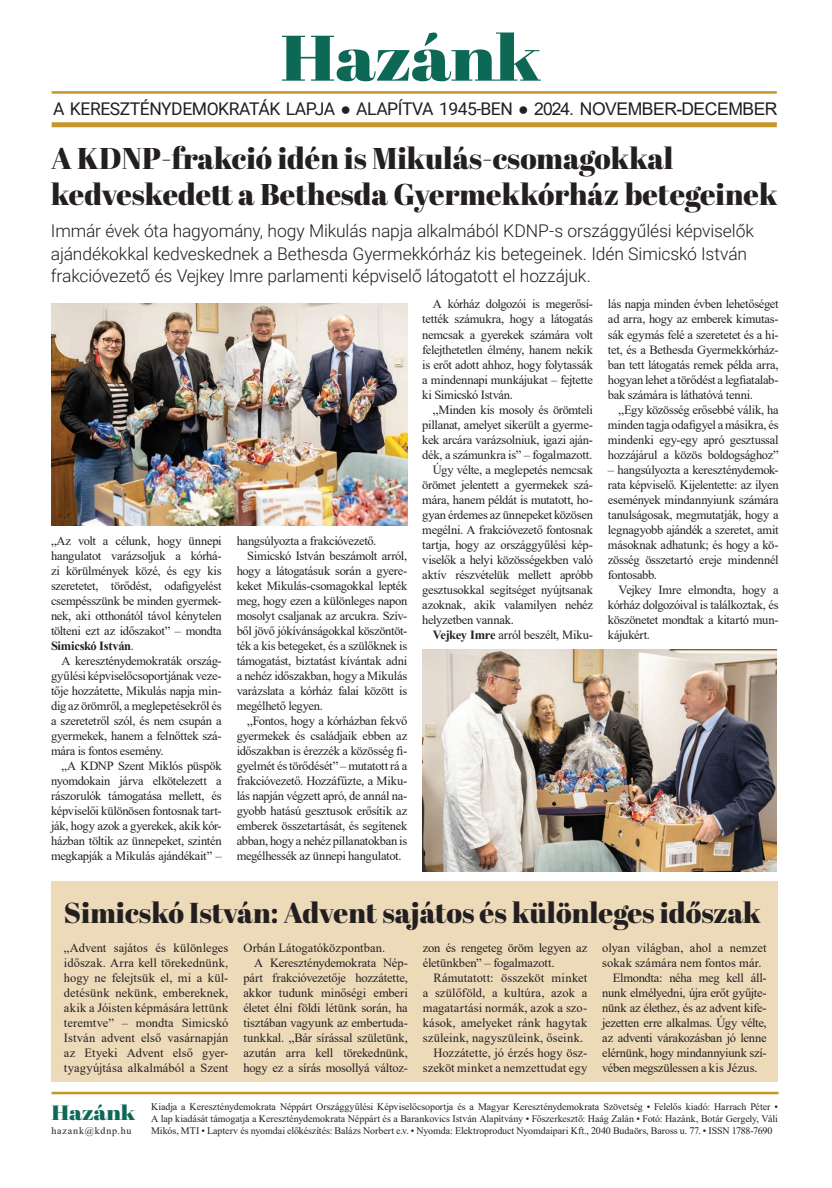
<style>
.page{position:relative;width:832px;height:1188px;background:#fff}
.page>*{position:absolute;margin:0;border:0;box-sizing:border-box;transform-origin:0 0}
.t1{font:64.12px "Abril Fatface";letter-spacing:-.01em;color:#0d6855;scale:1.15 1}
.t2{font:30px/36px "Abril Fatface";color:#231f20}
.t3{font:28.75px "Abril Fatface";color:#231f20}
.t4{font:20.62px "Abril Fatface";letter-spacing:-.01em;color:#0d6855;scale:1.15 1}
.t5{font:300 17.5px/22.5px "Roboto";letter-spacing:-.01em;color:#231f20}
.t6{font:17.5px "Roboto";letter-spacing:-.025em;color:#231f20}
.t7{font:12.5px/15px "Times New Roman";letter-spacing:-.02em;color:#231f20;text-align:justify}
.t8{font:12.5px "Times New Roman";letter-spacing:.01em;color:#231f20}
.t9{font:12.5px "Times New Roman";letter-spacing:.005em;color:#231f20}
.t10{font:12.5px "Times New Roman";color:#231f20}
.t11{font:12.5px "Times New Roman";letter-spacing:.015em;color:#231f20}
.t12{font:10px/12px "Times New Roman";letter-spacing:-.005em;color:#231f20}
.t13{font:10px "Times New Roman";letter-spacing:.08em;color:#231f20}
.s1{font-family:"Arial"}
.s2{font-weight:700}
</style>
<div class="page">
<hr style="left:52px;top:91px;width:724px;height:3px;background:#c8972b">
<div style="left:52px;top:122px;width:724px;height:5px;background:#c8972b"></div>
<hr style="left:52px;top:1091px;width:726px;height:2px;background:#c8972b">
<div style="left:51px;top:881px;width:726px;height:200px;background:#ecdab9"></div>
<img style="left:52px;top:303px;width:355px;height:222px">
<img style="left:422px;top:649px;width:354px;height:222px">
<h1 class="t1" style="left:280px;top:13px;width:228px">Hazánk</h1>
<h3 class="t6" style="left:53px;top:96px;width:725px">A KERESZTÉNYDEMOKRATÁK LAPJA <span class="s1">●</span> ALAPÍTVA 1945-BEN <span class="s1">● 2024. NOVEMBER-DECEMBER</span></h3>
<h2 class="t2" style="left:51px;top:139px;width:728px">A KDNP-frakció idén is Mikulás-csomagokkal kedveskedett a Bethesda Gyermekkórház betegeinek</h2>
<p class="t5" style="left:51px;top:219px;width:704px">Immár évek óta hagyomány, hogy Mikulás napja alkalmából KDNP-s országgyűlési képviselők ajándékokkal kedveskednek a Bethesda Gyermekkórház kis betegeinek. Idén Simicskó István frakcióvezető és Vejkey Imre parlamenti képviselő látogatott el hozzájuk.</p>
<p class="t7" style="left:51px;top:533px;width:172px">„Az volt a célunk, hogy ünnepi hangulatot varázsoljuk a kórhá&shy;zi körülmények közé, és egy kis szeretetet, törődést, odafigyelést csempésszünk be minden gyermek&shy;nek, aki otthonától távol kénytelen tölteni ezt az időszakot” – mondta <span class="s2">Simicskó István</span>.</p>
<p class="t7" style="left:51px;top:653px;width:172px;text-indent:11px">A kereszténydemokraták ország&shy;gyűlési képviselőcsoportjának veze&shy;tője hozzátette, Mikulás napja min&shy;dig az örömről, a meglepetésekről és a szeretetről szól, és nem csupán a gyermekek, hanem a felnőttek szá&shy;mára is fontos esemény.</p>
<p class="t7" style="left:51px;top:758px;width:172px;text-indent:11px">„A KDNP Szent Miklós püspök nyomdokain járva elkötelezett a rászorulók támogatása mellett, és képviselői különösen fontosnak tart&shy;ják, hogy azok a gyerekek, akik kór&shy;házban töltik az ünnepeket, szintén megkapják a Mikulás ajándékait” –</p>
<p class="t7" style="left:236px;top:533px;width:141px">hangsúlyozta a frakcióvezető.</p>
<p class="t7" style="left:247px;top:548px;width:161px">Simicskó István beszámolt arról,</p>
<p class="t7" style="left:236px;top:563px;width:172px">hogy a látogatásuk során a gyere-</p>
<p class="t7" style="left:236px;top:578px;width:172px">keket Mikulás-csomagokkal lepték</p>
<p class="t7" style="left:236px;top:593px;width:172px">meg, hogy ezen a különleges napon</p>
<p class="t7" style="left:236px;top:608px;width:172px">mosolyt csaljanak az arcukra. Szív-</p>
<p class="t7" style="left:236px;top:623px;width:172px">ből jövő jókívánságokkal köszöntöt-</p>
<p class="t7" style="left:236px;top:638px;width:172px">ték a kis betegeket, és a szülőknek is</p>
<p class="t7" style="left:236px;top:653px;width:172px">támogatást, biztatást kívántak adni</p>
<p class="t7" style="left:236px;top:668px;width:172px">a nehéz időszakban, hogy a Mikulás</p>
<p class="t7" style="left:236px;top:683px;width:172px">varázslata a kórház falai között is</p>
<p class="t7" style="left:236px;top:698px;width:88px">megélhető legyen.</p>
<p class="t7" style="left:247px;top:713px;width:161px">„Fontos, hogy a kórházban fekvő</p>
<p class="t7" style="left:236px;top:728px;width:172px">gyermekek és családjaik ebben az</p>
<p class="t7" style="left:236px;top:743px;width:172px">időszakban is érezzék a közösség fi-</p>
<p class="t7" style="left:236px;top:758px;width:172px">gyelmét és törődését” – mutatott rá a</p>
<p class="t7" style="left:236px;top:773px;width:172px">frakcióvezető. Hozzáfűzte, a Miku-</p>
<p class="t7" style="left:236px;top:788px;width:172px">lás napján végzett apró, de annál na-</p>
<p class="t7" style="left:236px;top:803px;width:172px">gyobb hatású gesztusok erősítik az</p>
<p class="t7" style="left:236px;top:818px;width:172px">emberek összetartását, és segítenek</p>
<p class="t7" style="left:236px;top:833px;width:172px">abban, hogy a nehéz pillanatokban is</p>
<p class="t7" style="left:236px;top:848px;width:166px">megélhessék az ünnepi hangulatot.</p>
<p class="t7" style="left:422px;top:296px;width:172px;text-indent:11px">A kórház dolgozói is megerősí&shy;tették számukra, hogy a látogatás nemcsak a gyerekek számára volt felejthetetlen élmény, hanem nekik is erőt adott ahhoz, hogy folytassák a mindennapi munkájukat – fejtette ki Simicskó István.</p>
<p class="t7" style="left:433px;top:401px;width:161px">„Minden kis mosoly és örömteli</p>
<p class="t7" style="left:422px;top:416px;width:172px">pillanat, amelyet sikerült a gyerme-</p>
<p class="t7" style="left:422px;top:431px;width:172px">kek arcára varázsolniuk, igazi aján-</p>
<p class="t7" style="left:422px;top:446px;width:171px">dék, a számunkra is” – fogalmazott.</p>
<p class="t7" style="left:433px;top:461px;width:161px">Úgy vélte, a meglepetés nemcsak</p>
<p class="t7" style="left:422px;top:476px;width:172px">örömet jelentett a gyermekek szá-</p>
<p class="t7" style="left:422px;top:491px;width:172px">mára, hanem példát is mutatott, ho-</p>
<p class="t7" style="left:422px;top:506px;width:172px">gyan érdemes az ünnepeket közösen</p>
<p class="t7" style="left:422px;top:521px;width:172px">megélni. A frakcióvezető fontosnak</p>
<p class="t7" style="left:422px;top:536px;width:172px">tartja, hogy az országgyűlési kép-</p>
<p class="t7" style="left:422px;top:551px;width:172px">viselők a helyi közösségekben való</p>
<p class="t7" style="left:422px;top:566px;width:172px">aktív részvételük mellett apróbb</p>
<p class="t7" style="left:422px;top:581px;width:172px">gesztusokkal segítséget nyújtsanak</p>
<p class="t7" style="left:422px;top:596px;width:172px">azoknak, akik valamilyen nehéz</p>
<p class="t7" style="left:422px;top:611px;width:93px">helyzetben vannak.</p>
<p class="t7" style="left:433px;top:626px;width:161px"><span class="s2">Vejkey Imre</span> arról beszélt, Miku-</p>
<p class="t7" style="left:607px;top:296px;width:172px">lás napja minden évben lehetőséget ad arra, hogy az emberek kimutas&shy;sák egymás felé a szeretetet és a hi&shy;tet, és a Bethesda Gyermekkórház&shy;ban tett látogatás remek példa arra, hogyan lehet a törődést a legfiatalab&shy;bak számára is láthatóvá tenni.</p>
<p class="t7" style="left:607px;top:401px;width:172px;text-indent:11px">„Egy közösség erősebbé válik, ha minden tagja odafigyel a másikra, és mindenki egy-egy apró gesztussal hozzájárul a közös boldogsághoz”</p>
<p class="t7" style="left:607px;top:461px;width:172px">– hangsúlyozta a kereszténydemok&shy;rata képviselő. Kijelentette: az ilyen események mindannyiunk számára tanulságosak, megmutatják, hogy a legnagyobb ajándék a szeretet, amit másoknak adhatunk; és hogy a kö&shy;zösség összetartó ereje mindennél fontosabb.</p>
<p class="t7" style="left:607px;top:581px;width:172px;text-indent:11px">Vejkey Imre elmondta, hogy a kórház dolgozóival is találkoztak, és köszönetet mondtak a kitartó mun&shy;kájukért.</p>
<h3 class="t3" style="left:64px;top:892px;width:698px">Simicskó István: Advent sajátos és különleges időszak</h3>
<p class="t7" style="left:64px;top:940px;width:166px">„Advent sajátos és különleges időszak. Arra kell törekednünk, hogy ne felejtsük el, mi a kül&shy;detésünk nekünk, embereknek, akik a Jóisten képmására lettünk teremtve” – mondta Simicskó István advent első vasárnapján az Etyeki Advent első gyer&shy;tyagyújtása alkalmából a Szent</p>
<p class="t9" style="left:243px;top:939px;width:143px">Orbán Látogatóközpontban.</p>
<p class="t7" style="left:254px;top:955px;width:155px">A Kereszténydemokrata Nép-</p>
<p class="t7" style="left:243px;top:970px;width:166px">párt frakcióvezetője hozzátette,</p>
<p class="t7" style="left:243px;top:985px;width:166px">akkor tudunk minőségi emberi</p>
<p class="t7" style="left:243px;top:1000px;width:166px">életet élni földi létünk során, ha</p>
<p class="t10" style="left:243px;top:1014px;width:166px">tisztában vagyunk az embertuda-</p>
<p class="t7" style="left:243px;top:1030px;width:166px">tunkkal. „Bár sírással születünk,</p>
<p class="t7" style="left:243px;top:1045px;width:166px">azután arra kell törekednünk,</p>
<p class="t7" style="left:243px;top:1060px;width:166px">hogy ez a sírás mosollyá változ-</p>
<p class="t7" style="left:423px;top:940px;width:166px">zon és rengeteg öröm legyen az életünkben” – fogalmazott.</p>
<p class="t9" style="left:433px;top:969px;width:155px">Rámutatott: összeköt minket</p>
<p class="t11" style="left:423px;top:984px;width:166px">a szülőföld, a kultúra, azok a</p>
<p class="t8" style="left:423px;top:999px;width:166px">magatartási normák, azok a szo-</p>
<p class="t8" style="left:423px;top:1014px;width:166px">kások, amelyeket ránk hagytak</p>
<p class="t8" style="left:423px;top:1029px;width:162px">szüleink, nagyszüleink, őseink.</p>
<p class="t8" style="left:433px;top:1044px;width:155px">Hozzátette, jó érzés hogy ös -</p>
<p class="t9" style="left:423px;top:1059px;width:166px">szeköt minket a nemzettudat egy</p>
<p class="t9" style="left:602px;top:939px;width:166px">olyan világban, ahol a nemzet</p>
<p class="t8" style="left:602px;top:954px;width:161px">sokak számára nem fontos már.</p>
<p class="t7" style="left:612px;top:970px;width:155px">Elmondta: néha meg kell áll-</p>
<p class="t7" style="left:602px;top:985px;width:166px">nunk elmélyedni, újra erőt gyűjte-</p>
<p class="t7" style="left:602px;top:1000px;width:166px">nünk az élethez, és az advent kife-</p>
<p class="t7" style="left:602px;top:1015px;width:166px">jezetten erre alkalmas. Úgy vélte,</p>
<p class="t7" style="left:602px;top:1030px;width:166px">az adventi várakozásban jó lenne</p>
<p class="t7" style="left:602px;top:1045px;width:166px">elérnünk, hogy mindannyiunk szí-</p>
<p class="t7" style="left:602px;top:1060px;width:157px">vében megszülessen a kis Jézus.</p>
<h3 class="t4" style="left:52px;top:1098px;width:74px">Hazánk</h3>
<p class="t12" style="left:151px;top:1099px;width:628px">Kiadja a Kereszténydemokrata Néppárt Országgyűlési Képviselőcsoportja és a Magyar Kereszténydemokrata Szövetség • Felelős kiadó: Harrach Péter •<br>A lap kiadását támogatja a Kereszténydemokrata Néppárt és a Barankovics István Alapítvány • Főszerkesztő: Haág Zalán • Fotó: Hazánk, Botár Gergely, Váli</p>
<p class="t13" style="left:51px;top:1123px;width:82px">hazank@kdnp.hu</p>
<p class="t12" style="left:151px;top:1123px;width:623px">Mikós, MTI • Lapterv és nyomdai előkészítés: Balázs Norbert e.v. • Nyomda: Elektroproduct Nyomdaipari Kft., 2040 Budaörs, Baross u. 77. • ISSN 1788-7690</p>
</div>
